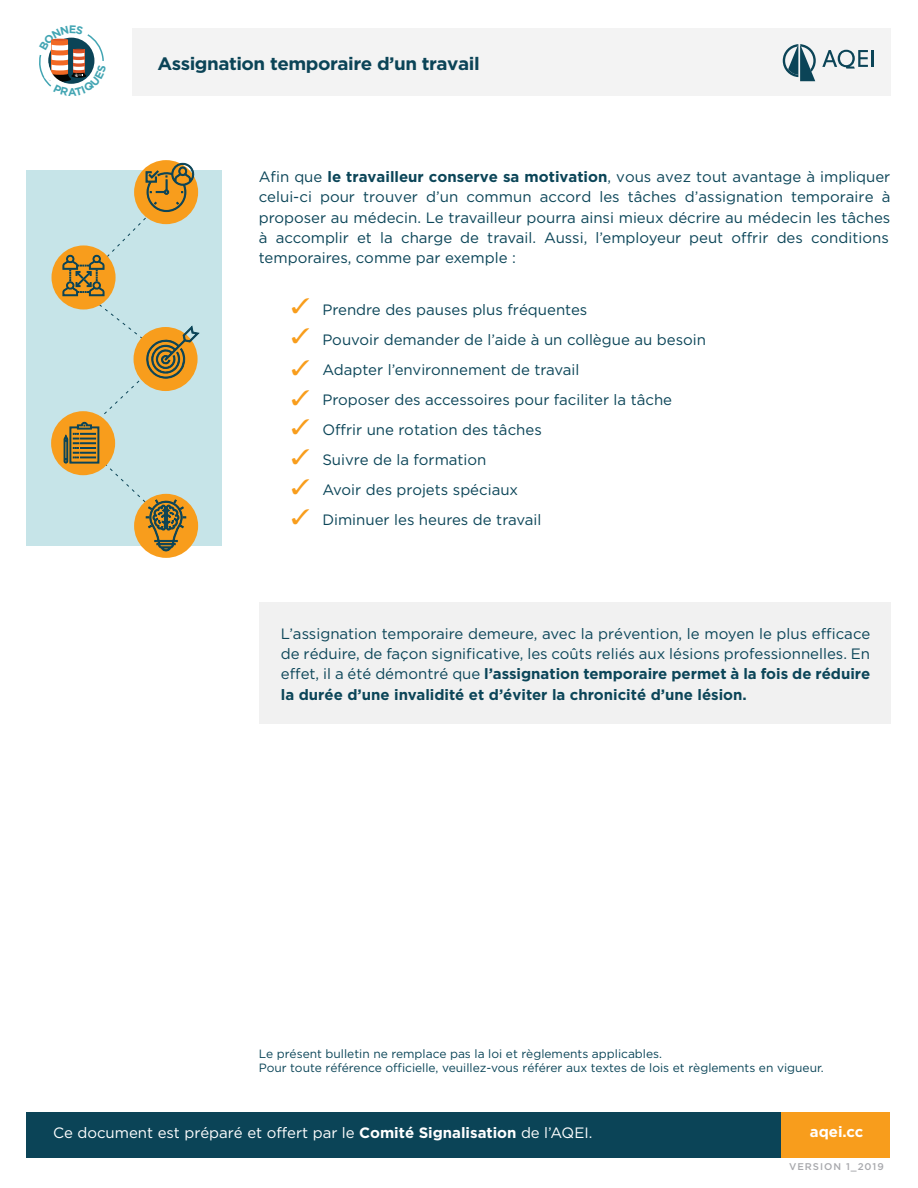
<style>
.page{position:relative;width:918px;height:1188px;background:#fff}
.page>*{position:absolute;margin:0;border:0;box-sizing:border-box;transform-origin:0 0}
.t1{font:21px/30.2px "Zapf Dingbats ITC";color:#f89d1c;text-align:justify;scale:1.19 1}
.t2{font:700 18px "Gotham";letter-spacing:-.025em;color:#0b4457;scale:1.05 1}
.t3{font:15px/20.2px "Gotham";color:#0b4558;text-align:justify}
.t4{font:15px "Gotham";color:#fff}
.t5{font:700 15px "Gotham";color:#fff}
.t6{font:12px/14.4px "Gotham";color:#0b4558}
.t7{font:500 9.75px "Gotham";letter-spacing:.1em;color:#a8a9ad}
.s1{font-weight:700}
</style>
<div class="page">
<div style="left:259px;top:603px;width:631px;height:121px;background:#f1f1f1"></div>
<div style="left:26px;top:171px;width:196px;height:375px;background:#c6e4e8"></div>
<div style="left:26px;top:1112px;width:756px;height:46px;background:#0b4457"></div>
<div style="left:781px;top:1112px;width:109px;height:46px;background:#f89d1c"></div>
<div style="left:133px;top:28px;width:758px;height:68px;background:#f3f3f3"></div>
<svg style="left:783px;top:44px;width:33px;height:37px"></svg>
<svg style="left:822px;top:50px;width:52px;height:19px"></svg>
<div style="left:52px;top:245px;width:64px;height:65px;background:#f89d1c;border-radius:50%"></div>
<div style="left:134px;top:494px;width:64px;height:64px;background:#f89d1c;border-radius:50%"></div>
<div style="left:51px;top:411px;width:64px;height:64px;background:#f89d1c;border-radius:50%"></div>
<svg style="left:63px;top:163px;width:136px;height:388px"></svg>
<svg style="left:39px;top:34px;width:65px;height:53px"></svg>
<p class="t2" style="left:157px;top:53px;width:309px">Assignation temporaire d’un travail</p>
<p class="t3" style="left:259px;top:166px;width:633px">Afin que <span class="s1">le travailleur conserve sa motivation</span>, vous avez tout avantage à impliquer celui-ci pour trouver d’un commun accord les tâches d’assignation temporaire à proposer au médecin. Le travailleur pourra ainsi mieux décrire au médecin les tâches à accomplir et la charge de travail. Aussi, l’employeur peut offrir des conditions temporaires, comme par exemple :</p>
<h1 class="t1" style="left:291px;top:291px;width:17px">✓ ✓ ✓ ✓ ✓ ✓ ✓ ✓</h1>
<p class="t3" style="left:322px;top:294px;width:385px;line-height:30px;text-align:left">Prendre des pauses plus fréquentes<br>Pouvoir demander de l’aide à un collègue au besoin Adapter l’environnement de travail<br>Proposer des accessoires pour faciliter la tâche Offrir une rotation des tâches<br>Suivre de la formation<br>Avoir des projets spéciaux<br>Diminuer les heures de travail</p>
<p class="t3" style="left:281px;top:623px;width:591px">L’assignation temporaire demeure, avec la prévention, le moyen le plus efficace de réduire, de façon significative, les coûts reliés aux lésions professionnelles. En effet, il a été démontré que <span class="s1">l’assignation temporaire permet à la fois de réduire la durée d’une invalidité et d’éviter la chronicité d’une lésion.</span></p>
<p class="t6" style="left:259px;top:1046px;width:567px">Le présent bulletin ne remplace pas la loi et règlements applicables.<br>Pour toute référence officielle, veuillez-vous référer aux textes de lois et règlements en vigueur.</p>
<p class="t4" style="left:53px;top:1124px;width:541px">Ce document est préparé et offert par le <span class="s1">Comité Signalisation</span> de l’AQEI.</p>
<p class="t5" style="left:810px;top:1123px;width:55px">aqei.cc</p>
<p class="t7" style="left:789px;top:1161px;width:96px">VERSION 1_2019</p>
</div>
